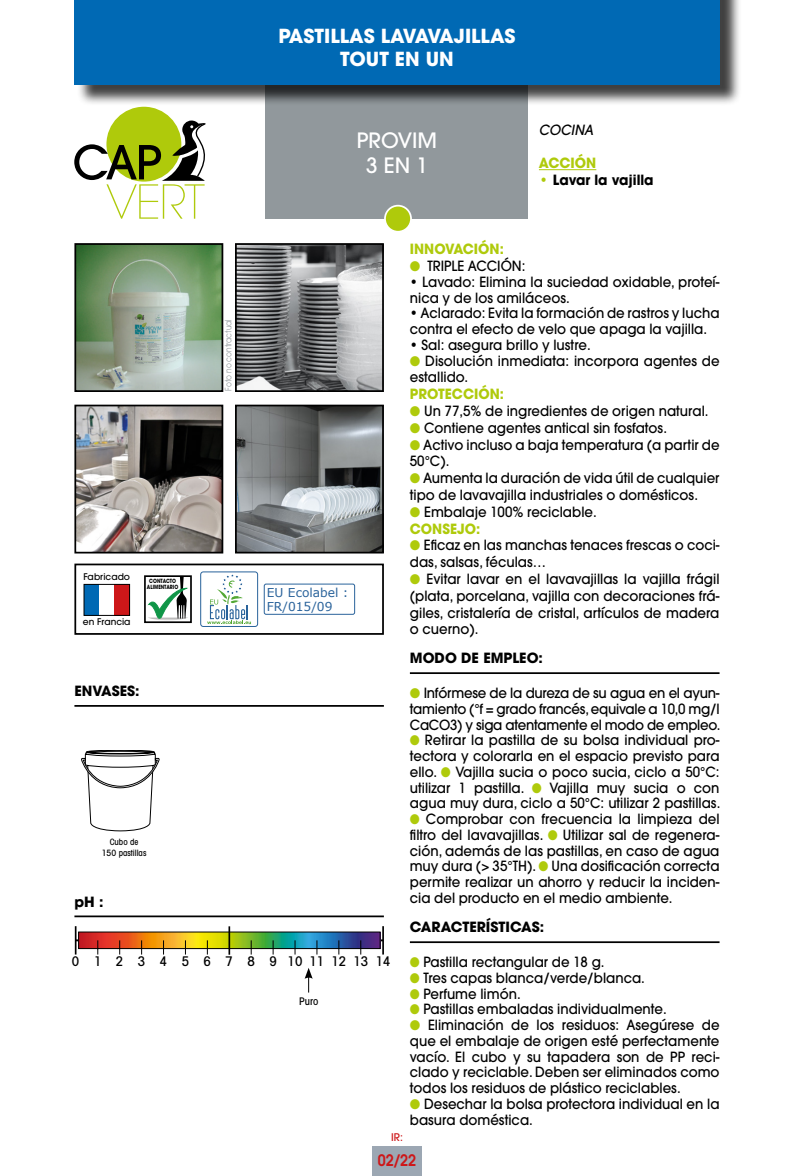
<style>
.page{position:relative;width:794px;height:1176px;background:#fff}
.page>*{position:absolute;margin:0;border:0;box-sizing:border-box;transform-origin:0 0}
.t1{font:500 21px "Avant Garde";color:#fff}
.t2{font:700 19.25px "Avant Garde";color:#fff}
.t3{font:600 15.75px "Avant Garde";color:#cd1719;scale:.9 1}
.t4{font:500 14px/15.8px "Avant Garde";color:#000;scale:.95 1}
.t5{font:700 14px "Avant Garde";color:#000}
.t6{font:700 14px "Avant Garde";color:#afca0b;scale:.95 1}
.t7{font:700 14px "Avant Garde";color:#000;scale:.95 1}
.t8{font:italic 500 14px "Avant Garde";color:#000;scale:.95 1}
.t9{font:500 condensed 13.3px "Avant Garde";letter-spacing:.265em;color:#000}
.t10{font:12.25px/14px "Verdana";color:#2a639b}
.t11{font:500 condensed 10.5px "Avant Garde";color:#000}
.t12{font:500 10.5px "Avant Garde";color:#cd1719}
.t13{font:500 9.1px "Avant Garde";color:#000}
.t14{font:500 condensed 8.75px "Avant Garde";color:#000}
.t15{font:8.75px "Avant Garde";color:#91989c;scale:.85 1}
.t16{font:700 5.77px/6.1px "Avant Garde";color:#000;text-align:center;scale:.8 1}
.s1{color:#afca0b}
</style>
<div class="page">
<div style="left:74px;top:563px;width:310px;height:72px;border:2px solid #000"></div>
<div style="left:266px;top:79px;width:262px;height:140px;background:#91989c"></div>
<div style="left:77px;top:0;width:664px;height:106px;background:#000;opacity:.75"></div>
<div style="left:74px;top:0;width:645px;height:84px;background:#0069b4"></div>
<div style="left:372px;top:1146px;width:50px;height:30px;background:#9ca7b3"></div>
<div style="left:106px;top:107px;width:75px;height:75px;background:#afca0b;border-radius:50%"></div>
<svg style="left:74px;top:121px;width:132px;height:98px"></svg>
<div style="left:385px;top:206px;width:26px;height:26px;background:#afca0b;border-radius:50%"></div>
<div style="left:384px;top:205px;width:28px;height:28px;border:2px solid #fff;border-radius:50%"></div>
<hr style="left:539px;top:169px;width:57px;height:1px;background:#afca0b">
<div style="left:84px;top:584px;width:15px;height:31px;background:#0069b4"></div>
<div style="left:114px;top:584px;width:16px;height:31px;background:#cd1719"></div>
<div style="left:84px;top:584px;width:46px;height:32px;border:1px solid #000"></div>
<div style="left:144px;top:575px;width:48px;height:48px;border:2px solid #000"></div>
<svg style="left:148px;top:576px;width:40px;height:48px"></svg>
<hr style="left:74px;top:705px;width:310px;height:2px;background:#000">
<hr style="left:410px;top:672px;width:309px;height:2px;background:#000">
<hr style="left:410px;top:941px;width:309px;height:2px;background:#000">
<hr style="left:74px;top:915px;width:310px;height:2px;background:#000">
<hr style="left:76px;top:939px;width:307px;height:2px;background:#000">
<svg style="left:75px;top:926px;width:306px;height:29px"></svg>
<hr style="left:228px;top:926px;width:2px;height:28px;background:#000">
<hr style="left:382px;top:926px;width:2px;height:28px;background:#000">
<svg style="left:305px;top:968px;width:8px;height:24px"></svg>
<svg style="left:81px;top:750px;width:78px;height:81px"></svg>
<svg style="left:207px;top:572px;width:51px;height:53px"></svg>
<div style="left:200px;top:572px;width:58px;height:55px;border:1px solid #2a639b;border-radius:3px"></div>
<div style="left:264px;top:584px;width:91px;height:30px;border:1px solid #2a639b;border-radius:2px"></div>
<img style="left:77px;top:246px;width:143px;height:143px">
<div style="left:74px;top:243px;width:149px;height:149px;border:2px solid #000"></div>
<img style="left:77px;top:408px;width:143px;height:142px">
<div style="left:74px;top:405px;width:149px;height:148px;border:2px solid #000"></div>
<img style="left:238px;top:246px;width:143px;height:143px">
<div style="left:235px;top:243px;width:149px;height:149px;border:2px solid #000"></div>
<img style="left:238px;top:408px;width:143px;height:142px">
<div style="left:235px;top:405px;width:149px;height:148px;border:2px solid #000"></div>
<p class="t13" style="left:83px;top:571px;width:48px">Fabricado</p>
<p class="t13" style="left:83px;top:616px;width:49px">en Francia</p>
<p class="t16" style="left:147px;top:578px;width:41px">CONTACTO<br>ALIMENTARIO</p>
<p class="t5" style="left:74px;top:682px;width:67px">ENVASES:</p>
<p class="t14" style="left:110px;top:836px;width:30px">Cubo de</p>
<p class="t14" style="left:102px;top:847px;width:46px">150 pastillas</p>
<p class="t5" style="left:74px;top:892px;width:31px">pH :</p>
<p class="t15" style="left:223px;top:391px;width:86px;rotate:-90deg">Foto no contractual</p>
<p class="t2" style="left:278px;top:23px;width:239px">PASTILLAS LAVAVAJILLAS</p>
<p class="t2" style="left:340px;top:46px;width:115px">TOUT EN UN</p>
<p class="t1" style="left:357px;top:128px;width:82px">PROVIM</p>
<p class="t1" style="left:366px;top:153px;width:63px">3 EN 1</p>
<p class="t8" style="left:539px;top:121px;width:59px">COCINA</p>
<p class="t6" style="left:539px;top:154px;width:62px">ACCIÓN</p>
<p class="t7" style="left:539px;top:171px;width:122px"><span class="s1">•</span> Lavar la vajilla</p>
<p class="t10" style="left:267px;top:585px;width:83px">EU Ecolabel :<br>FR/015/09</p>
<p class="t6" style="left:410px;top:240px;width:100px">INNOVACIÓN:</p>
<p class="t4" style="left:410px;top:258px;width:123px"><span class="s1">●</span> TRIPLE ACCIÓN:</p>
<p class="t4" style="left:410px;top:274px;width:327px">• Lavado: Elimina la suciedad oxidable, proteí&shy;nica y de los amiláceos.</p>
<p class="t4" style="left:410px;top:305px;width:327px">• Aclarado: Evita la formación de rastros y lucha contra el efecto de velo que apaga la vajilla.</p>
<p class="t4" style="left:410px;top:337px;width:192px">• Sal: asegura brillo y lustre.</p>
<p class="t4" style="left:410px;top:352px;width:327px;line-height:16.8px"><span class="s1">●</span> Disolución inmediata: incorpora agentes de estallido.</p>
<p class="t6" style="left:410px;top:385px;width:101px">PROTECCIÓN:</p>
<p class="t4" style="left:410px;top:403px;width:316px"><span class="s1">●</span> Un 77,5% de ingredientes de origen natural.</p>
<p class="t4" style="left:410px;top:420px;width:272px"><span class="s1">●</span> Contiene agentes antical sin fosfatos.</p>
<p class="t4" style="left:410px;top:436px;width:327px;line-height:16.8px"><span class="s1">●</span> Activo incluso a baja temperatura (a partir de<br>50°C).</p>
<p class="t4" style="left:410px;top:470px;width:327px;line-height:16.8px"><span class="s1">●</span> Aumenta la duración de vida útil de cualquier tipo de lavavajilla industriales o domésticos.</p>
<p class="t4" style="left:410px;top:504px;width:198px"><span class="s1">●</span> Embalaje 100% reciclable.</p>
<p class="t6" style="left:410px;top:519px;width:76px">CONSEJO:</p>
<p class="t4" style="left:410px;top:537px;width:327px;line-height:16.8px"><span class="s1">●</span> Eficaz en las manchas tenaces frescas o coci&shy;das, salsas, féculas…</p>
<p class="t4" style="left:410px;top:570px;width:327px;line-height:16.8px;text-align:justify"><span class="s1">●</span> Evitar lavar en el lavavajillas la vajilla frágil (plata, porcelana, vajilla con decoraciones frá&shy;giles, cristalería de cristal, artículos de madera o cuerno).</p>
<p class="t5" style="left:410px;top:649px;width:135px">MODO DE EMPLEO:</p>
<p class="t4" style="left:410px;top:685px;width:328px;text-align:justify"><span class="s1">●</span> Infórmese de la dureza de su agua en el ayun&shy;tamiento (°f = grado francés, equivale a 10,0 mg/l CaCO3) y siga atentamente el modo de empleo.</p>
<p class="t4" style="left:410px;top:732px;width:328px;text-align:justify"><span class="s1">●</span> Retirar la pastilla de su bolsa individual pro&shy;tectora y colorarla en el espacio previsto para ello. <span class="s1">●</span> Vajilla sucia o poco sucia, ciclo a 50°C: utilizar 1 pastilla. <span class="s1">●</span> Vajilla muy sucia o con agua muy dura, ciclo a 50°C: utilizar 2 pastillas.</p>
<p class="t4" style="left:410px;top:811px;width:327px;text-align:justify"><span class="s1">●</span> Comprobar con frecuencia la limpieza del filtro del lavavajillas. <span class="s1">●</span> Utilizar sal de regenera&shy;ción, además de las pastillas, en caso de agua muy dura (&gt; 35°TH). <span class="s1">●</span> Una dosificación correcta permite realizar un ahorro y reducir la inciden&shy;cia del producto en el medio ambiente.</p>
<p class="t5" style="left:410px;top:918px;width:136px">CARACTERÍSTICAS:</p>
<p class="t9" style="left:72px;top:953px;width:320px">0 1 2 3 4 5 6 7 8 91011121314</p>
<p class="t11" style="left:299px;top:994px;width:21px">Puro</p>
<p class="t4" style="left:410px;top:954px;width:206px"><span class="s1">●</span> Pastilla rectangular de 18 g.</p>
<p class="t4" style="left:410px;top:970px;width:249px"><span class="s1">●</span> Tres capas blanca/verde/blanca.</p>
<p class="t4" style="left:410px;top:985px;width:118px"><span class="s1">●</span> Perfume limón.</p>
<p class="t4" style="left:410px;top:1001px;width:272px"><span class="s1">●</span> Pastillas embaladas individualmente.</p>
<p class="t4" style="left:410px;top:1017px;width:327px;text-align:justify"><span class="s1">●</span> Eliminación de los residuos: Asegúrese de que el embalaje de origen esté perfectamente vacío. El cubo y su tapadera son de PP reci&shy;clado y reciclable. Deben ser eliminados como todos los residuos de plástico reciclables.</p>
<p class="t4" style="left:410px;top:1096px;width:327px"><span class="s1">●</span> Desechar la bolsa protectora individual en la basura doméstica.</p>
<p class="t12" style="left:391px;top:1131px;width:13px">IR:</p>
<p class="t3" style="left:378px;top:1150px;width:44px">02/22</p>
</div>
